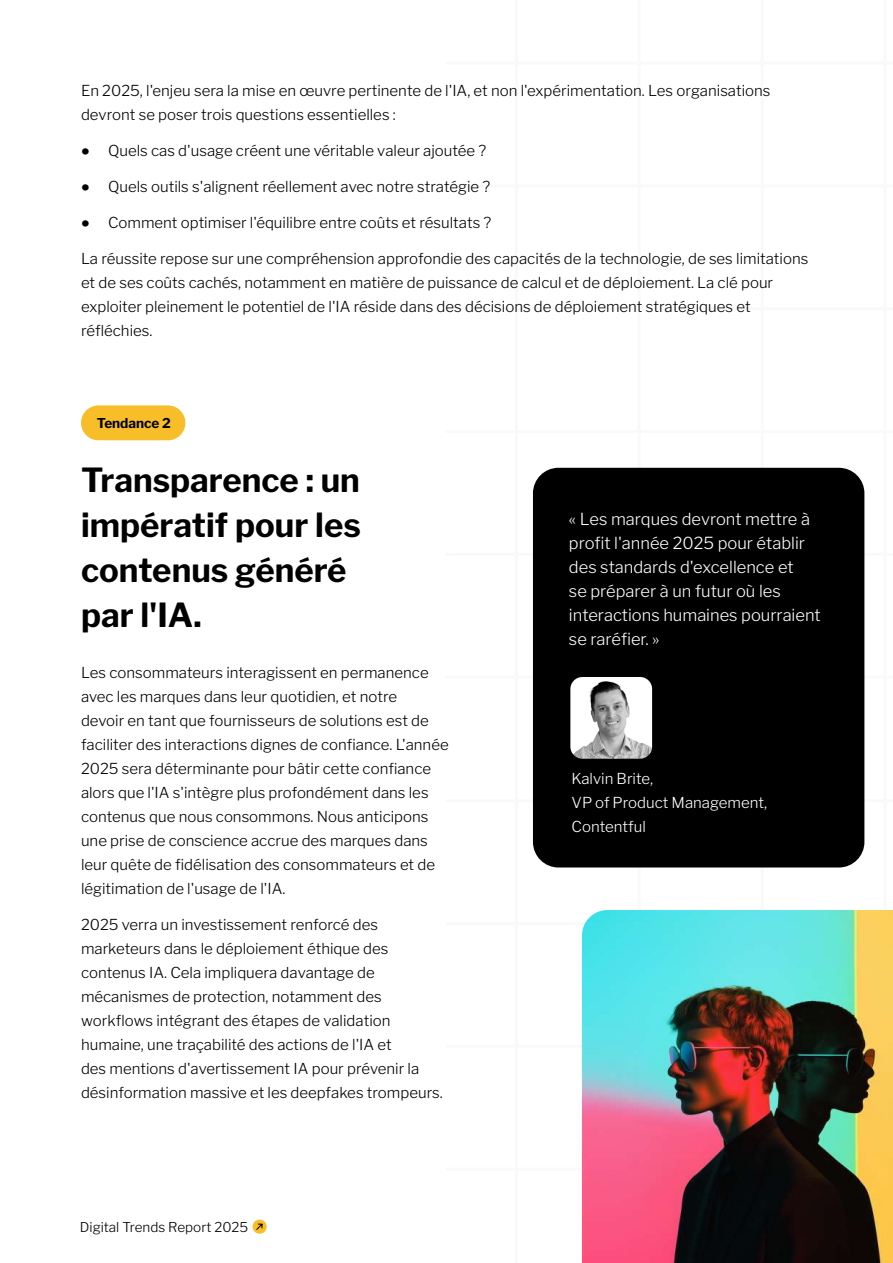
<style>
.page{position:relative;width:893px;height:1263px;background:#fff}
.page>*{position:absolute;margin:0;border:0;box-sizing:border-box;transform-origin:0 0}
.t1{font:700 33px/45px "Libre Franklin";color:#000}
.t2{font:300 16.5px/24px "Libre Franklin";color:#fff}
.t3{font:300 15px/24px "Libre Franklin";color:#000}
.t4{font:300 15px/24px "Libre Franklin";color:#fff}
.t5{font:300 13.5px "Libre Franklin";color:#000}
.t6{font:700 13.5px "Libre Franklin";color:#000}
.s1{font-family:"Lato";font-weight:700}
</style>
<div class="page">
<svg style="left:252px;top:1219px;width:15px;height:15px"></svg>
<div style="left:81px;top:405px;width:104px;height:35px;background:#f8be29;border-radius:17px"></div>
<div style="left:533px;top:468px;width:331px;height:399px;background:#000;border-radius:26px"></div>
<img style="left:570px;top:677px;width:82px;height:82px">
<img style="left:582px;top:910px;width:311px;height:353px">
<p class="t3" style="left:81px;top:78px;width:691px">En 2025, l'enjeu sera la mise en œuvre pertinente de l'IA, et non l'expérimentation. Les organisations devront se poser trois questions essentielles :</p>
<p class="t3" style="left:81px;top:138px;width:407px"><span class="s1">•</span> Quels cas d'usage créent une véritable valeur ajoutée ?</p>
<p class="t3" style="left:81px;top:174px;width:411px"><span class="s1">•</span> Quels outils s'alignent réellement avec notre stratégie ?</p>
<p class="t3" style="left:81px;top:210px;width:412px"><span class="s1">•</span> Comment optimiser l'équilibre entre coûts et résultats ?</p>
<p class="t3" style="left:81px;top:246px;width:729px">La réussite repose sur une compréhension approfondie des capacités de la technologie, de ses limitations et de ses coûts cachés, notamment en matière de puissance de calcul et de déploiement. La clé pour exploiter pleinement le potentiel de l'IA réside dans des décisions de déploiement stratégiques et réfléchies.</p>
<p class="t6" style="left:97px;top:415px;width:76px">Tendance 2</p>
<h1 class="t1" style="left:81px;top:458px;width:281px">Transparence : un impératif pour les contenus généré par l'IA.</h1>
<p class="t3" style="left:81px;top:660px;width:369px">Les consommateurs interagissent en permanence avec les marques dans leur quotidien, et notre<br>devoir en tant que fournisseurs de solutions est de faciliter des interactions dignes de confiance. L'année 2025 sera déterminante pour bâtir cette confiance alors que l'IA s'intègre plus profondément dans les contenus que nous consommons. Nous anticipons une prise de conscience accrue des marques dans leur quête de fidélisation des consommateurs et de légitimation de l'usage de l'IA.</p>
<p class="t3" style="left:81px;top:912px;width:363px">2025 verra un investissement renforcé des marketeurs dans le déploiement éthique des contenus IA. Cela impliquera davantage de mécanismes de protection, notamment des workflows intégrant des étapes de validation humaine, une traçabilité des actions de l'IA et<br>des mentions d'avertissement IA pour prévenir la désinformation massive et les deepfakes trompeurs.</p>
<p class="t5" style="left:80px;top:1219px;width:170px">Digital Trends Report 2025</p>
<p class="t2" style="left:569px;top:507px;width:253px">« Les marques devront mettre à profit l'année 2025 pour établir des standards d'excellence et<br>se préparer à un futur où les interactions humaines pourraient se raréfier. »</p>
<p class="t4" style="left:571px;top:766px;width:197px">Kalvin Brite,<br>VP of Product Management,<br>Contentful</p>
</div>
